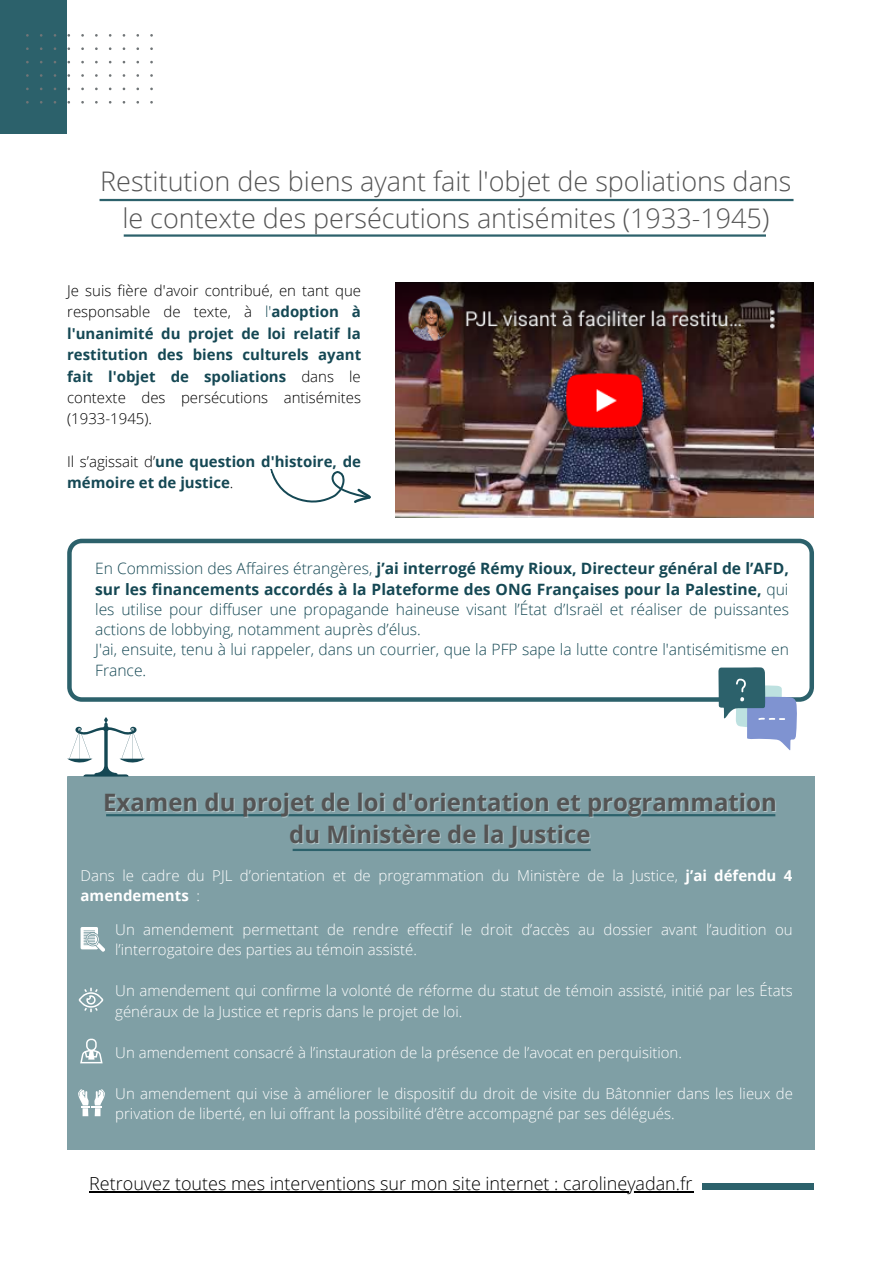
<style>
.page{position:relative;width:893px;height:1264px;background:#fff}
.page>*{position:absolute;margin:0;border:0;box-sizing:border-box;transform-origin:0 0}
.t1{font:300 27px/37px "Open Sans";color:#545454;text-align:center}
.t2{font:700 24px/32.5px "Open Sans";color:#545454;text-align:center}
.t3{font:300 18px "Open Sans";color:#000}
.t4{font:300 15.6px/20.2px "Open Sans";color:#154854;text-align:justify}
.t5{font:300 15px/20.5px "Open Sans";color:#fff}
.t6{font:300 15px/21.3px "Open Sans";color:#000;text-align:justify}
.t7{font:700 15px/21.3px "Open Sans";color:#154854}
.s1{color:#154854}
.s2{font-weight:700;color:#154854}
.s3{font-weight:300;color:#000}
.s4{font-weight:700}
</style>
<div class="page">
<div style="left:0;top:0;width:67px;height:134px;background:#2c616b"></div>
<svg style="left:26px;top:34px;width:127px;height:70px"></svg>
<div style="left:701px;top:1183px;width:112px;height:6px;background:#2c616b"></div>
<div style="left:67px;top:777px;width:747px;height:372px;background:#7f9fa5"></div>
<hr style="left:292px;top:848px;width:298px;height:3px;background:#2c616b">
<hr style="left:106px;top:814px;width:669px;height:2px;background:#2c616b">
<hr style="left:99px;top:199px;width:694px;height:2px;background:#2c616b">
<hr style="left:124px;top:234px;width:642px;height:3px;background:#2c616b">
<img style="left:395px;top:282px;width:418px;height:235px">
<svg style="left:270px;top:469px;width:101px;height:34px"></svg>
<svg style="left:79px;top:987px;width:24px;height:25px"></svg>
<svg style="left:80px;top:1038px;width:23px;height:25px"></svg>
<svg style="left:81px;top:927px;width:24px;height:24px"></svg>
<div style="left:83px;top:1108px;width:5px;height:8px;background:#fff"></div>
<div style="left:95px;top:1108px;width:5px;height:8px;background:#fff"></div>
<svg style="left:78px;top:1089px;width:27px;height:18px"></svg>
<svg style="left:67px;top:538px;width:747px;height:163px"></svg>
<svg style="left:718px;top:667px;width:79px;height:83px"></svg>
<svg style="left:67px;top:717px;width:78px;height:59px"></svg>
<hr style="left:89px;top:1191px;width:604px;height:1px;background:#000">
<p class="t1" style="left:100px;top:162px;width:692px">Restitution des biens ayant fait l'objet de spoliations dans le contexte des persécutions antisémites (1933-1945)</p>
<p class="t6" style="left:67px;top:279px;width:295px">Je suis fière d'avoir contribué, en tant que responsable de texte, à <span class="s1">l'</span><span class="s2">adoption à l'unanimité du projet de loi relatif la restitution des biens culturels ayant fait l'objet de spoliations</span> dans le contexte des persécutions antisémites (1933-1945).</p>
<p class="t7" style="left:67px;top:450px;width:295px"><span class="s3">Il s’agissait d’</span>une question d'histoire, de mémoire et de justice<span class="s3">.</span></p>
<p class="t4" style="left:95px;top:558px;width:695px">En Commission des Affaires étrangères, <span class="s4">j’ai interrogé Rémy Rioux, Directeur général de l’AFD, sur les financements accordés à la Plateforme des ONG Françaises pour la Palestine,</span> qui les utilise pour diffuser une propagande haineuse visant l’État d’Israël et réaliser de puissantes actions de lobbying, notamment auprès d’élus.</p>
<p class="t4" style="left:95px;top:639px;width:695px">J'ai, ensuite, tenu à lui rappeler, dans un courrier, que la PFP sape la lutte contre l'antisémitisme en<br>France.</p>
<p class="t2" style="left:103px;top:785px;width:675px">Examen du projet de loi d'orientation et programmation du Ministère de la Justice</p>
<p class="t5" style="left:81px;top:864px;width:713px">Dans le cadre du PJL d’orientation et de programmation du Ministère de la Justice, <span class="s4">j’ai défendu 4 amendements</span> :</p>
<p class="t5" style="left:115px;top:918px;width:679px">Un amendement permettant de rendre effectif le droit d’accès au dossier avant l’audition ou l’interrogatoire des parties au témoin assisté.</p>
<p class="t5" style="left:115px;top:980px;width:679px">Un amendement qui confirme la volonté de réforme du statut de témoin assisté, initié par les États généraux de la Justice et repris dans le projet de loi.</p>
<p class="t5" style="left:115px;top:1041px;width:568px">Un amendement consacré à l’instauration de la présence de l’avocat en perquisition.</p>
<p class="t5" style="left:115px;top:1082px;width:679px">Un amendement qui vise à améliorer le dispositif du droit de visite du Bâtonnier dans les lieux de privation de liberté, en lui offrant la possibilité d’être accompagné par ses délégués.</p>
<p class="t3" style="left:89px;top:1171px;width:604px">Retrouvez toutes mes interventions sur mon site internet : carolineyadan.fr</p>
</div>
